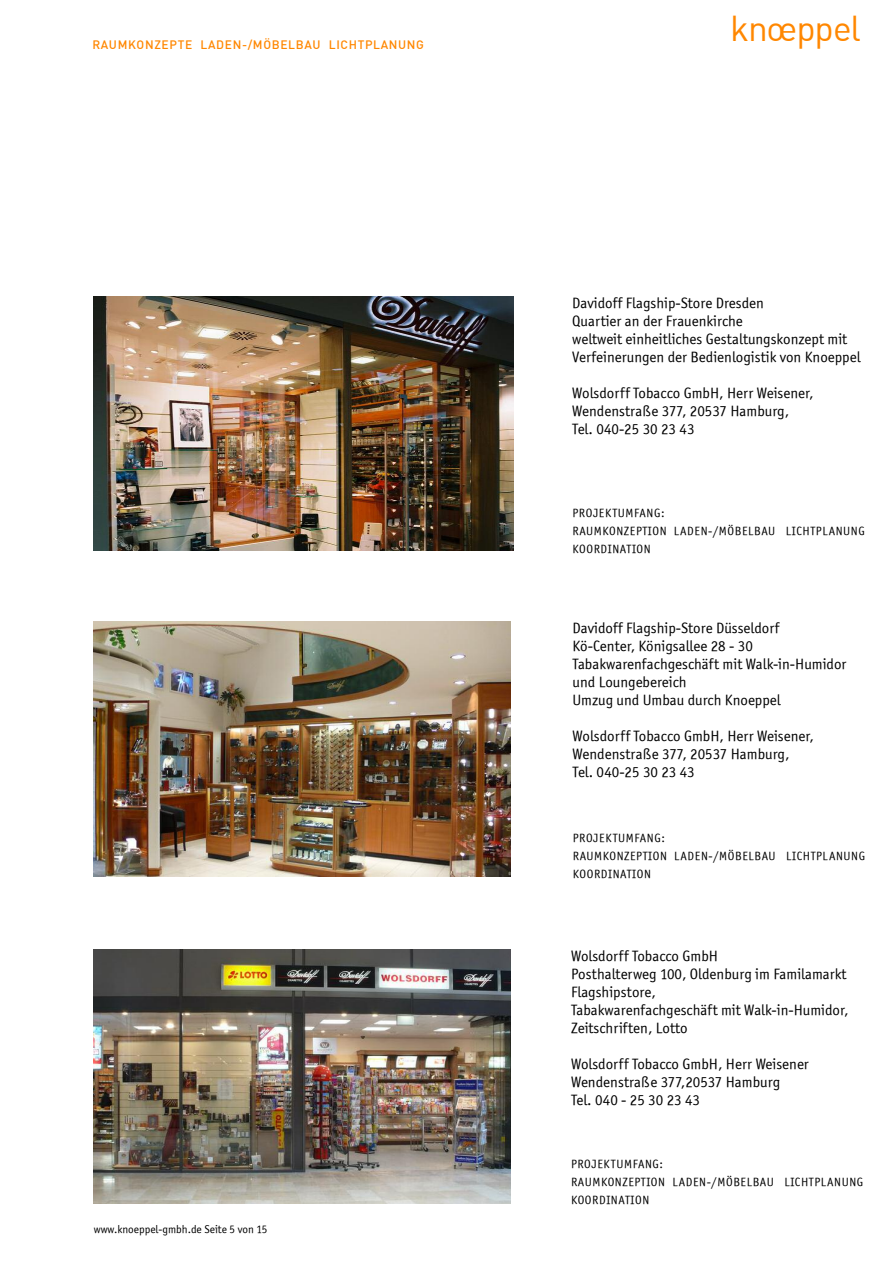
<style>
.page{position:relative;width:893px;height:1263px;background:#fff}
.page>*{position:absolute;margin:0;border:0;box-sizing:border-box;transform-origin:0 0}
.t1{font:35.25px "DIN Alternate";letter-spacing:-.03em;color:#ff8700}
.t2{font:15px/18px "Officina Sans ITCTT Book";color:#000}
.t3{font:12px/18px "Officina Sans ITCTT Book";letter-spacing:.05em;color:#000}
.t4{font:500 12px "DIN";letter-spacing:.055em;color:#ff8700}
.t5{font:11.25px "Officina Sans ITCTT Book";color:#000}
</style>
<div class="page">
<img style="left:94px;top:297px;width:419px;height:253px">
<img style="left:94px;top:622px;width:417px;height:254px">
<img style="left:94px;top:949px;width:417px;height:254px">
<p class="t4" style="left:92px;top:41px;width:333px">RAUMKONZEPTE LADEN-/MÖBELBAU LICHTPLANUNG</p>
<p class="t5" style="left:94px;top:1223px;width:175px">www.knoeppel-gmbh.de Seite 5 von 15</p>
<h1 class="t1" style="left:730px;top:15px;width:132px">knoeppel</h1>
<p class="t2" style="left:572px;top:294px;width:290px">Davidoff Flagship-Store Dresden<br>Quartier an der Frauenkirche<br>weltweit einheitliches Gestaltungskonzept mit Verfeinerungen der Bedienlogistik von Knoeppel</p>
<p class="t2" style="left:572px;top:384px;width:243px">Wolsdorff Tobacco GmbH, Herr Weisener,<br>Wendenstraße 377, 20537 Hamburg,<br>Tel. 040-25 30 23 43</p>
<p class="t3" style="left:573px;top:504px;width:294px">PROJEKTUMFANG:<br>RAUMKONZEPTION LADEN-/MÖBELBAU LICHTPLANUNG<br>KOORDINATION</p>
<p class="t2" style="left:573px;top:619px;width:276px">Davidoff Flagship-Store Düsseldorf<br>Kö-Center, Königsallee 28 - 30<br>Tabakwarenfachgeschäft mit Walk-in-Humidor und Loungebereich<br>Umzug und Umbau durch Knoeppel</p>
<p class="t2" style="left:573px;top:727px;width:243px">Wolsdorff Tobacco GmbH, Herr Weisener,<br>Wendenstraße 377, 20537 Hamburg,<br>Tel. 040-25 30 23 43</p>
<p class="t3" style="left:573px;top:829px;width:294px">PROJEKTUMFANG:<br>RAUMKONZEPTION LADEN-/MÖBELBAU LICHTPLANUNG<br>KOORDINATION</p>
<p class="t2" style="left:571px;top:947px;width:279px">Wolsdorff Tobacco GmbH<br>Posthalterweg 100, Oldenburg im Familamarkt<br>Flagshipstore,<br>Tabakwarenfachgeschäft mit Walk-in-Humidor,<br>Zeitschriften, Lotto</p>
<p class="t2" style="left:571px;top:1055px;width:239px">Wolsdorff Tobacco GmbH, Herr Weisener<br>Wendenstraße 377,20537 Hamburg<br>Tel. 040 - 25 30 23 43</p>
<p class="t3" style="left:571px;top:1155px;width:294px">PROJEKTUMFANG:<br>RAUMKONZEPTION LADEN-/MÖBELBAU LICHTPLANUNG<br>KOORDINATION</p>
</div>
